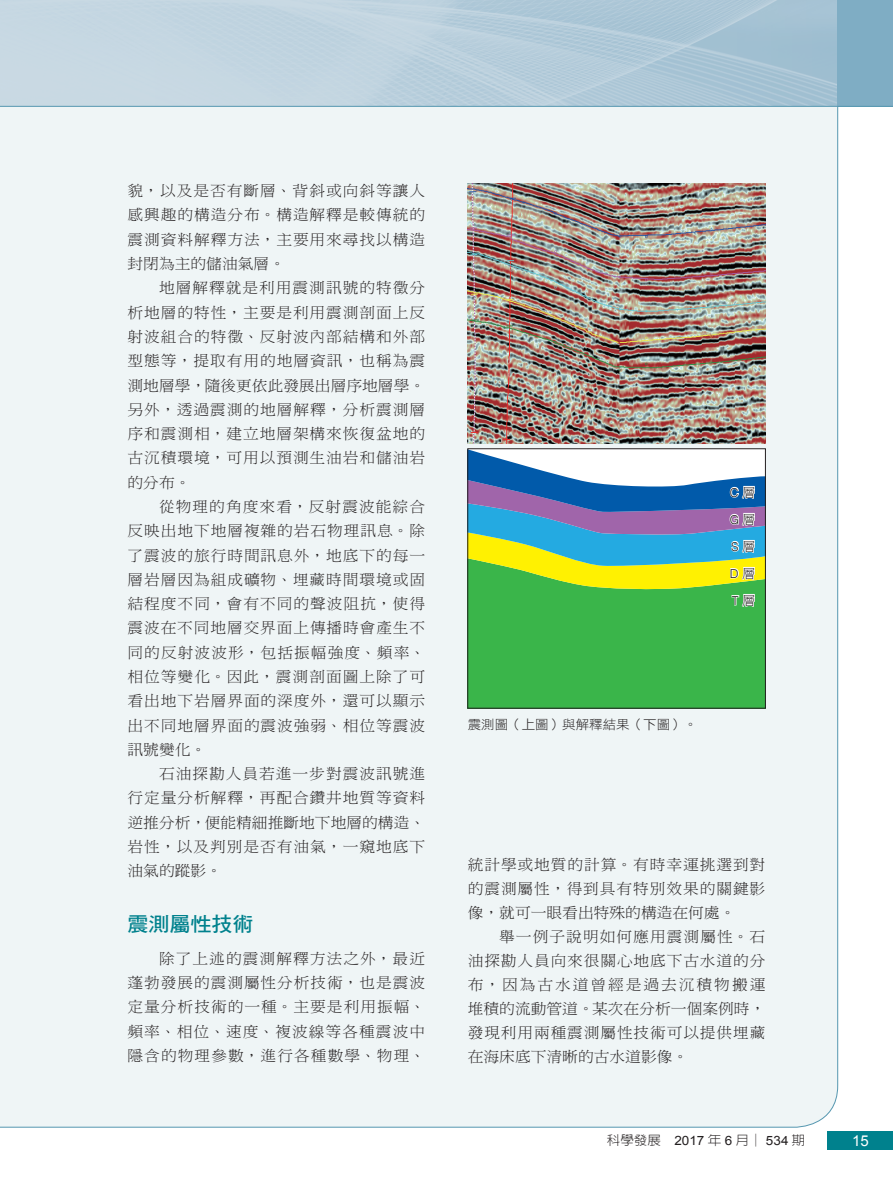
<style>
.page{position:relative;width:893px;height:1191px;background:#fff}
.page>*{position:absolute;margin:0;border:0;box-sizing:border-box;transform-origin:0 0}
.專題_內文大標{font:19.95px "DF Hei Std W7";color:#00818d;scale:1.05 1}
.A_內文{font:15px/24.3px "DF Ming Std W3";letter-spacing:.055em;color:#231f20;text-align:justify;scale:1.05 1}
.t1{font:15px "Arial";color:#fff}
.圖說{font:12.9px "DF Hei Std W3";color:#231f20;scale:1.05 1}
.t2{font:300 12.9px "AR New Hei B5";color:#231f20;scale:1.05 1}
.t3{font:300 12.3px "Helvetica";color:#231f20}
.s1{font-family:"DF Hei Std W3";font-weight:400;font-size:12.9px}
.s2{font-family:"Arial";font-weight:400}
</style>
<div class="page">
<div style="left:838px;top:0;width:55px;height:106px;background:#7fadc4"></div>
<div style="left:0;top:107px;width:838px;height:1021px;background:#eff5f6"></div>
<hr style="left:0;top:106px;width:893px;height:1px;background:#5597b0">
<div style="left:828px;top:1131px;width:65px;height:18px;background:#00818d"></div>
<img style="left:468px;top:184px;width:297px;height:259px">
<div style="left:470px;top:608px;width:294px;height:98px;background:#3ab54a"></div>
<svg style="left:468px;top:449px;width:297px;height:159px"></svg>
<p class="A_內文" style="left:128px;top:178px;width:285px">貌，以及是否有斷層、背斜或向斜等讓人感興趣的構造分布。構造解釋是較傳統的震測資料解釋方法，主要用來尋找以構造封閉為主的儲油氣層。</p>
<p class="A_內文" style="left:128px;top:275px;width:285px;text-indent:31px">地層解釋就是利用震測訊號的特徵分析地層的特性，主要是利用震測剖面上反射波組合的特徵、反射波內部結構和外部型態等，提取有用的地層資訊，也稱為震測地層學，隨後更依此發展出層序地層學。另外，透過震測的地層解釋，分析震測層序和震測相，建立地層架構來恢復盆地的古沉積環境，可用以預測生油岩和儲油岩的分布。</p>
<p class="A_內文" style="left:128px;top:494px;width:285px;text-indent:31px">從物理的角度來看，反射震波能綜合反映出地下地層複雜的岩石物理訊息。除了震波的旅行時間訊息外，地底下的每一層岩層因為組成礦物、埋藏時間環境或固結程度不同，會有不同的聲波阻抗，使得震波在不同地層交界面上傳播時會產生不同的反射波波形，包括振幅強度、頻率、相位等變化。因此，震測剖面圖上除了可看出地下岩層界面的深度外，還可以顯示出不同地層界面的震波強弱、相位等震波訊號變化。</p>
<p class="A_內文" style="left:128px;top:761px;width:285px;text-indent:31px">石油探勘人員若進一步對震波訊號進行定量分析解釋，再配合鑽井地質等資料逆推分析，便能精細推斷地下地層的構造、岩性，以及判別是否有油氣，一窺地底下油氣的蹤影。</p>
<p class="專題_內文大標" style="left:128px;top:912px;width:121px">震測屬性技術</p>
<p class="A_內文" style="left:128px;top:946px;width:285px;text-indent:31px">除了上述的震測解釋方法之外，最近蓬勃發展的震測屬性分析技術，也是震波定量分析技術的一種。主要是利用振幅、頻率、相位、速度、複波線等各種震波中隱含的物理參數，進行各種數學、物理、</p>
<p class="t3" style="left:730px;top:482px;width:27px">C <span class="s1">層</span></p>
<p class="t3" style="left:730px;top:509px;width:27px">G<span class="s1">層</span></p>
<p class="t3" style="left:731px;top:536px;width:26px">S <span class="s1">層</span></p>
<p class="t3" style="left:730px;top:563px;width:27px">D <span class="s1">層</span></p>
<p class="t3" style="left:732px;top:590px;width:25px">T <span class="s1">層</span></p>
<p class="圖說" style="left:468px;top:718px;width:220px">震測圖（上圖）與解釋結果（下圖）。</p>
<p class="A_內文" style="left:468px;top:852px;width:285px">統計學或地質的計算。有時幸運挑選到對的震測屬性，得到具有特別效果的關鍵影像，就可一眼看出特殊的構造在何處。</p>
<p class="A_內文" style="left:468px;top:924px;width:285px;text-indent:31px">舉一例子說明如何應用震測屬性。石油探勘人員向來很關心地底下古水道的分布，因為古水道曾經是過去沉積物搬運堆積的流動管道。某次在分析一個案例時，發現利用兩種震測屬性技術可以提供埋藏在海床底下清晰的古水道影像。</p>
<p class="t2" style="left:607px;top:1134px;width:190px">科學發展 <span class="s2">2017</span> 年 <span class="s2">6</span> 月│ <span class="s2">534</span> 期</p>
<p class="t1" style="left:852px;top:1131px;width:18px">15</p>
</div>
